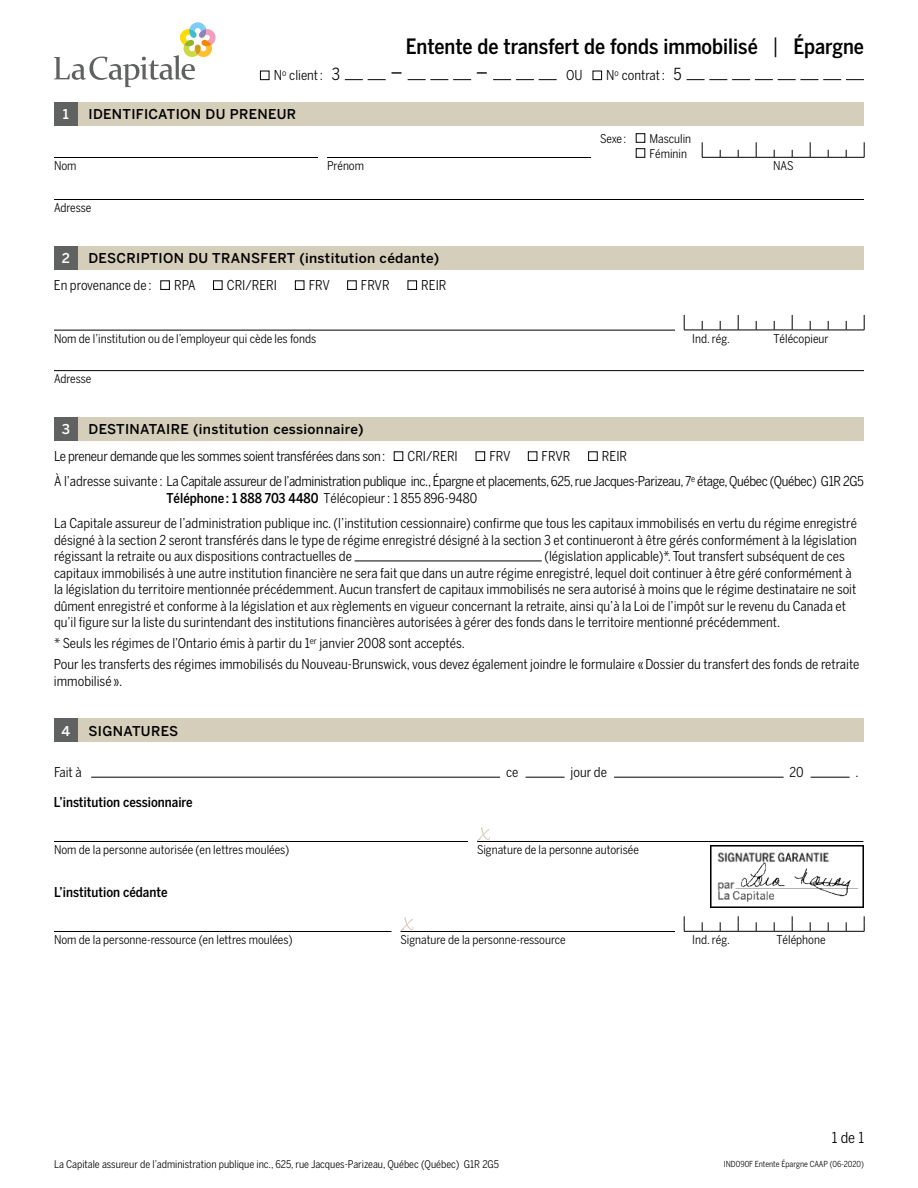
<style>
.page{position:relative;width:918px;height:1188px;background:#fff}
.page>*{position:absolute;margin:0;border:0;box-sizing:border-box;transform-origin:0 0}
.t1{font:22.5px "Benton Sans Cond";color:#000}
.t2{font:500 21px "Benton Sans Cond";color:#000}
.t3{font:15px "Benton Sans Cond";color:#000}
.t4{font:13.5px/16.5px "Benton Sans Cond";color:#000}
.t5{font:13.5px/25.5px "Benton Sans Cond";letter-spacing:-.025em;color:#000}
.t6{font:500 13.5px "Benton Sans";letter-spacing:.025em;color:#000}
.t7{font:13.5px "Benton Sans Cond";letter-spacing:-.02em;color:#000}
.t8{font:500 13.5px "Benton Sans Cond";color:#000}
.t9{font:500 13.5px "Benton Sans";color:#fff}
.t10{font:12px/15px "Benton Sans Cond";color:#000}
.t11{font:10.5px "Benton Sans Cond";color:#000}
.t12{font:8.25px "Benton Sans Cond";color:#000}
.s1{font-weight:400}
.s2{font-size:16.5px}
.s3{font-weight:500}
</style>
<div class="page">
<svg style="left:54px;top:22px;width:162px;height:65px"></svg>
<div style="left:54px;top:102px;width:24px;height:24px;background:#606161"></div>
<div style="left:78px;top:102px;width:785px;height:24px;background:#d5ceba"></div>
<svg style="left:54px;top:133px;width:811px;height:25px"></svg>
<hr style="left:54px;top:199px;width:810px;height:1px;background:#000">
<div style="left:54px;top:246px;width:24px;height:24px;background:#606161"></div>
<div style="left:78px;top:246px;width:786px;height:24px;background:#d5ceba"></div>
<div style="left:54px;top:417px;width:24px;height:24px;background:#606161"></div>
<div style="left:78px;top:417px;width:785px;height:24px;background:#d5ceba"></div>
<div style="left:54px;top:718px;width:24px;height:24px;background:#606161"></div>
<div style="left:78px;top:718px;width:785px;height:24px;background:#d5ceba"></div>
<svg style="left:91px;top:776px;width:759px;height:1px"></svg>
<div style="left:500px;top:748px;width:6px;height:29px;background:#fff"></div>
<div style="left:520px;top:748px;width:6px;height:29px;background:#fff"></div>
<div style="left:565px;top:748px;width:6px;height:29px;background:#fff"></div>
<div style="left:608px;top:748px;width:6px;height:29px;background:#fff"></div>
<div style="left:784px;top:748px;width:6px;height:29px;background:#fff"></div>
<div style="left:805px;top:748px;width:6px;height:29px;background:#fff"></div>
<hr style="left:91px;top:777px;width:409px;height:1px;background:#000">
<hr style="left:526px;top:777px;width:39px;height:1px;background:#000">
<hr style="left:614px;top:777px;width:170px;height:1px;background:#000">
<hr style="left:811px;top:777px;width:39px;height:1px;background:#000">
<svg style="left:54px;top:827px;width:809px;height:15px"></svg>
<svg style="left:54px;top:903px;width:811px;height:29px"></svg>
<div style="left:260px;top:71px;width:9px;height:9px;border:1px solid #000"></div>
<svg style="left:345px;top:79px;width:41px;height:1px"></svg>
<svg style="left:408px;top:79px;width:63px;height:1px"></svg>
<svg style="left:493px;top:79px;width:64px;height:1px"></svg>
<div style="left:593px;top:71px;width:9px;height:9px;border:1px solid #000"></div>
<svg style="left:687px;top:79px;width:177px;height:1px"></svg>
<div style="left:394px;top:452px;width:9px;height:9px;border:1px solid #000"></div>
<div style="left:476px;top:452px;width:9px;height:9px;border:1px solid #000"></div>
<div style="left:528px;top:452px;width:9px;height:9px;border:1px solid #000"></div>
<div style="left:588px;top:452px;width:9px;height:9px;border:1px solid #000"></div>
<hr style="left:355px;top:561px;width:187px;height:1px;background:#000">
<div style="left:161px;top:281px;width:9px;height:9px;border:1px solid #000"></div>
<div style="left:213px;top:281px;width:9px;height:9px;border:1px solid #000"></div>
<div style="left:295px;top:281px;width:9px;height:9px;border:1px solid #000"></div>
<div style="left:347px;top:281px;width:9px;height:9px;border:1px solid #000"></div>
<div style="left:408px;top:281px;width:9px;height:9px;border:1px solid #000"></div>
<svg style="left:54px;top:314px;width:811px;height:17px"></svg>
<hr style="left:54px;top:370px;width:810px;height:1px;background:#000">
<img style="left:710px;top:845px;width:153px;height:63px">
<h2 class="t2" style="left:406px;top:34px;width:460px">Entente de transfert de fonds immobilisé <span class="s1">|</span> Épargne</h2>
<p class="t4" style="left:274px;top:67px;width:68px">N<sup>o</sup> client: <span class="s2">3</span></p>
<h1 class="t1" style="left:390px;top:59px;width:14px">–</h1>
<h1 class="t1" style="left:476px;top:59px;width:14px">–</h1>
<p class="t4" style="left:566px;top:67px;width:18px">OU</p>
<p class="t4" style="left:606px;top:67px;width:77px">N<sup>o</sup> contrat: <span class="s2">5</span></p>
<p class="t9" style="left:63px;top:106px;width:8px">1</p>
<p class="t6" style="left:89px;top:106px;width:209px">IDENTIFICATION DU PRENEUR</p>
<p class="t10" style="left:600px;top:131px;width:28px">Sexe :</p>
<p class="t10" style="left:650px;top:131px;width:43px">Masculin<br>Féminin</p>
<p class="t10" style="left:54px;top:158px;width:24px">Nom</p>
<p class="t10" style="left:327px;top:158px;width:39px">Prénom</p>
<p class="t10" style="left:773px;top:158px;width:22px">NAS</p>
<p class="t10" style="left:54px;top:200px;width:39px">Adresse</p>
<p class="t9" style="left:62px;top:250px;width:10px">2</p>
<p class="t6" style="left:88px;top:250px;width:352px">DESCRIPTION DU TRANSFERT (institution cédante)</p>
<p class="t4" style="left:54px;top:276px;width:99px">En provenance de :</p>
<p class="t4" style="left:174px;top:276px;width:23px">RPA</p>
<p class="t4" style="left:227px;top:276px;width:52px">CRI/RERI</p>
<p class="t4" style="left:309px;top:276px;width:23px">FRV</p>
<p class="t4" style="left:361px;top:276px;width:30px">FRVR</p>
<p class="t4" style="left:421px;top:276px;width:27px">REIR</p>
<p class="t10" style="left:54px;top:331px;width:264px">Nom de l’institution ou de l’employeur qui cède les fonds</p>
<p class="t10" style="left:692px;top:331px;width:39px">Ind. rég.</p>
<p class="t10" style="left:773px;top:331px;width:57px">Télécopieur</p>
<p class="t10" style="left:54px;top:371px;width:39px">Adresse</p>
<p class="t9" style="left:62px;top:421px;width:10px">3</p>
<p class="t6" style="left:89px;top:421px;width:276px">DESTINATAIRE (institution cessionnaire)</p>
<p class="t7" style="left:54px;top:448px;width:333px">Le preneur demande que les sommes soient transférées dans son:</p>
<p class="t4" style="left:408px;top:447px;width:52px">CRI/RERI</p>
<p class="t4" style="left:489px;top:447px;width:23px">FRV</p>
<p class="t4" style="left:542px;top:447px;width:30px">FRVR</p>
<p class="t5" style="left:54px;top:443px;width:812px;text-indent:548px">REIR<br>À l’adresse suivante : La Capitale assureur de l’administration publique inc., Épargne et placements, 625, rue Jacques-Parizeau, 7<sup>e</sup> étage, Québec (Québec) G1R 2G5</p>
<p class="t4" style="left:54px;top:485px;width:804px;line-height:25.5px;text-indent:112px"><span class="s3">Téléphone : 1 888 703 4480</span> Télécopieur: 1 855 896-9480<br>La Capitale assureur de l’administration publique inc. (l’institution cessionnaire) confirme que tous les capitaux immobilisés en vertu du régime enregistré</p>
<p class="t4" style="left:54px;top:531px;width:804px">désigné à la section 2 seront transférés dans le type de régime enregistré désigné à la section 3 et continueront à être gérés conformément à la législation régissant la retraite ou aux dispositions contractuelles de</p>
<p class="t4" style="left:54px;top:548px;width:804px;text-indent:490px">(législation applicable)*. Tout transfert subséquent de ces capitaux immobilisés à une autre institution financière ne sera fait que dans un autre régime enregistré, lequel doit continuer à être géré conformément à la législation du territoire mentionnée précédemment. Aucun transfert de capitaux immobilisés ne sera autorisé à moins que le régime destinataire ne soit dûment enregistré et conforme à la législation et aux règlements en vigueur concernant la retraite, ainsi qu’à la Loi de l’impôt sur le revenu du Canada et qu’il figure sur la liste du surintendant des institutions financières autorisées à gérer des fonds dans le territoire mentionné précédemment.</p>
<p class="t4" style="left:54px;top:633px;width:807px;line-height:21px">* Seuls les régimes de l’Ontario émis à partir du 1<sup>er</sup> janvier 2008 sont acceptés.<br>Pour les transferts des régimes immobilisés du Nouveau-Brunswick, vous devez également joindre le formulaire «Dossier du transfert des fonds de retraite</p>
<p class="t4" style="left:54px;top:672px;width:70px">immobilisé ».</p>
<p class="t9" style="left:62px;top:723px;width:10px">4</p>
<p class="t6" style="left:88px;top:723px;width:91px">SIGNATURES</p>
<p class="t4" style="left:54px;top:764px;width:29px">Fait à</p>
<p class="t4" style="left:506px;top:764px;width:14px">ce</p>
<p class="t4" style="left:571px;top:764px;width:38px">jour de</p>
<p class="t4" style="left:790px;top:764px;width:16px">20</p>
<p class="t4" style="left:856px;top:764px;width:5px">.</p>
<p class="t8" style="left:54px;top:794px;width:140px">L’institution cessionnaire</p>
<p class="t10" style="left:54px;top:842px;width:237px">Nom de la personne autorisée (en lettres moulées)</p>
<p class="t10" style="left:477px;top:842px;width:164px">Signature de la personne autorisée</p>
<p class="t8" style="left:54px;top:884px;width:115px">L’institution cédante</p>
<p class="t10" style="left:54px;top:932px;width:240px">Nom de la personne-ressource (en lettres moulées)</p>
<p class="t10" style="left:400px;top:932px;width:167px">Signature de la personne-ressource</p>
<p class="t10" style="left:692px;top:932px;width:39px">Ind. rég.</p>
<p class="t10" style="left:776px;top:932px;width:51px">Téléphone</p>
<p class="t3" style="left:832px;top:1129px;width:34px">1 de 1</p>
<p class="t11" style="left:54px;top:1158px;width:447px">La Capitale assureur de l’administration publique inc., 625, rue Jacques-Parizeau, Québec (Québec) G1R 2G5</p>
<p class="t12" style="left:724px;top:1159px;width:142px">IND090F Entente Épargne CAAP (06-2020)</p>
</div>
